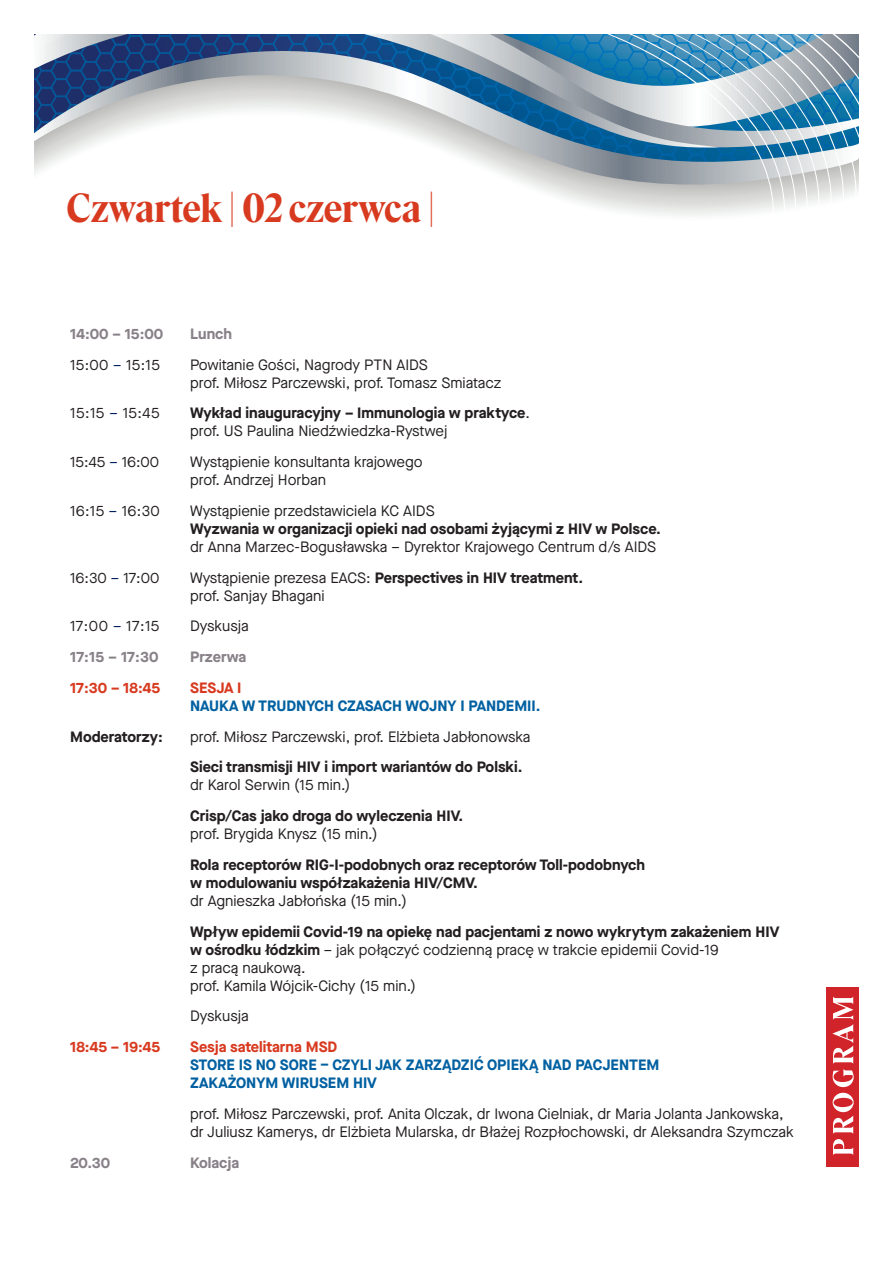
<style>
.page{position:relative;width:893px;height:1263px;background:#fff}
.page>*{position:absolute;margin:0;border:0;box-sizing:border-box;transform-origin:0 0}
.t1{font:40.5px "Ivar Nostalgi Small";letter-spacing:-.005em;color:#d83a20}
.No_Spacing{font:15px/18px "Maison Neue";color:#231f20}
.No_Spacing-2{font:700 15px/18px "Maison Neue";color:#231f20}
.No_Spacing-3{font:700 15px/18px "Maison Neue";color:#0160a1}
.No_Spacing-4{font:700 15px "Maison Neue";color:#888288}
.No_Spacing-5{font:700 15px "Maison Neue";color:#d83a20}
.s1{color:#002060}
.s2{font-weight:400}
.s3{font-weight:700}
.s4{color:#d83a20}
</style>
<div class="page">
<svg style="left:34px;top:34px;width:283px;height:135px"></svg>
<svg style="left:838px;top:34px;width:13px;height:164px"></svg>
<svg style="left:826px;top:34px;width:12px;height:167px"></svg>
<svg style="left:815px;top:34px;width:11px;height:169px;background:#94b2c2"></svg>
<svg style="left:802px;top:34px;width:13px;height:171px;background:#96b4c4"></svg>
<svg style="left:790px;top:34px;width:12px;height:173px;background:#99b6c6"></svg>
<svg style="left:779px;top:34px;width:11px;height:175px;background:#9bb9c8"></svg>
<svg style="left:317px;top:34px;width:462px;height:182px"></svg>
<div style="left:826px;top:988px;width:33px;height:179px;background:#d1232a"></div>
<svg style="left:832px;top:996px;width:22px;height:159px"></svg>
<p class="t1" style="left:67px;top:184px;width:371px">Czwartek | 02 czerwca |</p>
<p class="No_Spacing-4" style="left:70px;top:323px;width:95px">14:00 – 15:00</p>
<p class="No_Spacing-4" style="left:190px;top:323px;width:44px">Lunch</p>
<p class="No_Spacing" style="left:70px;top:355px;width:91px">15:00 <span class="s1">–</span> 15:15</p>
<p class="No_Spacing" style="left:190px;top:355px;width:312px">Powitanie Gości, Nagrody PTN AIDS<br>prof. Miłosz Parczewski, prof. Tomasz Smiatacz</p>
<p class="No_Spacing" style="left:70px;top:404px;width:91px">15:15 <span class="s1">–</span> 15:45</p>
<p class="No_Spacing-2" style="left:190px;top:404px;width:341px">Wykład inauguracyjny – Immunologia w praktyce<span class="s2">. prof. US Paulina Niedźwiedzka-Rystwej</span></p>
<p class="No_Spacing" style="left:70px;top:453px;width:91px">15:45 <span class="s1">–</span> 16:00</p>
<p class="No_Spacing" style="left:190px;top:453px;width:234px">Wystąpienie konsultanta krajowego prof. Andrzej Horban</p>
<p class="No_Spacing" style="left:70px;top:501px;width:91px">16:15 <span class="s1">–</span> 16:30</p>
<p class="No_Spacing" style="left:190px;top:501px;width:472px">Wystąpienie przedstawiciela KC AIDS<br><span class="s3">Wyzwania w organizacji opieki nad osobami żyjącymi z HIV w Polsce. </span>dr Anna Marzec-Bogusławska – Dyrektor Krajowego Centrum d/s AIDS</p>
<p class="No_Spacing" style="left:70px;top:568px;width:91px">16:30 <span class="s1">–</span> 17:00</p>
<p class="No_Spacing" style="left:190px;top:568px;width:395px">Wystąpienie prezesa EACS: <span class="s3">Perspectives in HIV treatment. </span>prof. Sanjay Bhagani</p>
<p class="No_Spacing" style="left:70px;top:617px;width:91px">17:00 <span class="s1">–</span> 17:15</p>
<p class="No_Spacing" style="left:190px;top:617px;width:60px">Dyskusja</p>
<p class="No_Spacing-4" style="left:70px;top:646px;width:90px">17:15 – 17:30</p>
<p class="No_Spacing-4" style="left:190px;top:646px;width:58px">Przerwa</p>
<p class="No_Spacing-5" style="left:70px;top:677px;width:92px">17:30 – 18:45</p>
<p class="No_Spacing-3" style="left:190px;top:678px;width:352px"><span class="s4">Sesja I<br></span>Nauka w trudnych czasach wojny i pandemii .</p>
<p class="No_Spacing-2" style="left:70px;top:727px;width:94px">Moderatorzy:</p>
<p class="No_Spacing" style="left:190px;top:727px;width:342px">prof. Miłosz Parczewski, prof. Elżbieta Jabłonowska</p>
<p class="No_Spacing-2" style="left:190px;top:758px;width:334px">Sieci transmisji HIV i import wariantów do Polski. <span class="s2">dr Karol Serwin (15 min.)</span></p>
<p class="No_Spacing-2" style="left:190px;top:806px;width:274px">Crisp/Cas jako droga do wyleczenia HIV. <span class="s2">prof. Brygida Knysz (15 min.)</span></p>
<p class="No_Spacing-2" style="left:190px;top:855px;width:456px">Rola receptorów RIG-I-podobnych oraz receptorów Toll-podobnych w modulowaniu współzakażenia HIV/CMV.<br><span class="s2">dr Agnieszka Jabłońska (15 min.)</span></p>
<p class="No_Spacing" style="left:190px;top:922px;width:591px"><span class="s3">Wpływ epidemii Covid-19 na opiekę nad pacjentami z nowo wykrytym zakażeniem HIV w ośrodku łódzkim</span> – jak połączyć codzienną pracę w trakcie epidemii Covid-19<br>z pracą naukową.<br>prof. Kamila Wójcik-Cichy (15 min.)</p>
<p class="No_Spacing" style="left:190px;top:1007px;width:60px">Dyskusja</p>
<p class="No_Spacing-5" style="left:70px;top:1036px;width:92px">18:45 – 19:45</p>
<p class="No_Spacing-3" style="left:190px;top:1037px;width:471px"><span class="s4">Sesja satelitarna MSD<br></span>Store is no sore – czyli jak zarządzić opi eką nad pacjentem zakażonym wi rusem HIV</p>
<p class="No_Spacing" style="left:190px;top:1104px;width:605px">prof. Miłosz Parczewski, prof. Anita Olczak, dr Iwona Cielniak, dr Maria Jolanta Jankowska, dr Juliusz Kamerys, dr Elżbieta Mularska, dr Błażej Rozpłochowski, dr Aleksandra Szymczak</p>
<p class="No_Spacing-4" style="left:70px;top:1152px;width:88px">20.30 K</p>
<p class="No_Spacing-4" style="left:199px;top:1152px;width:42px">olacja</p>
</div>
